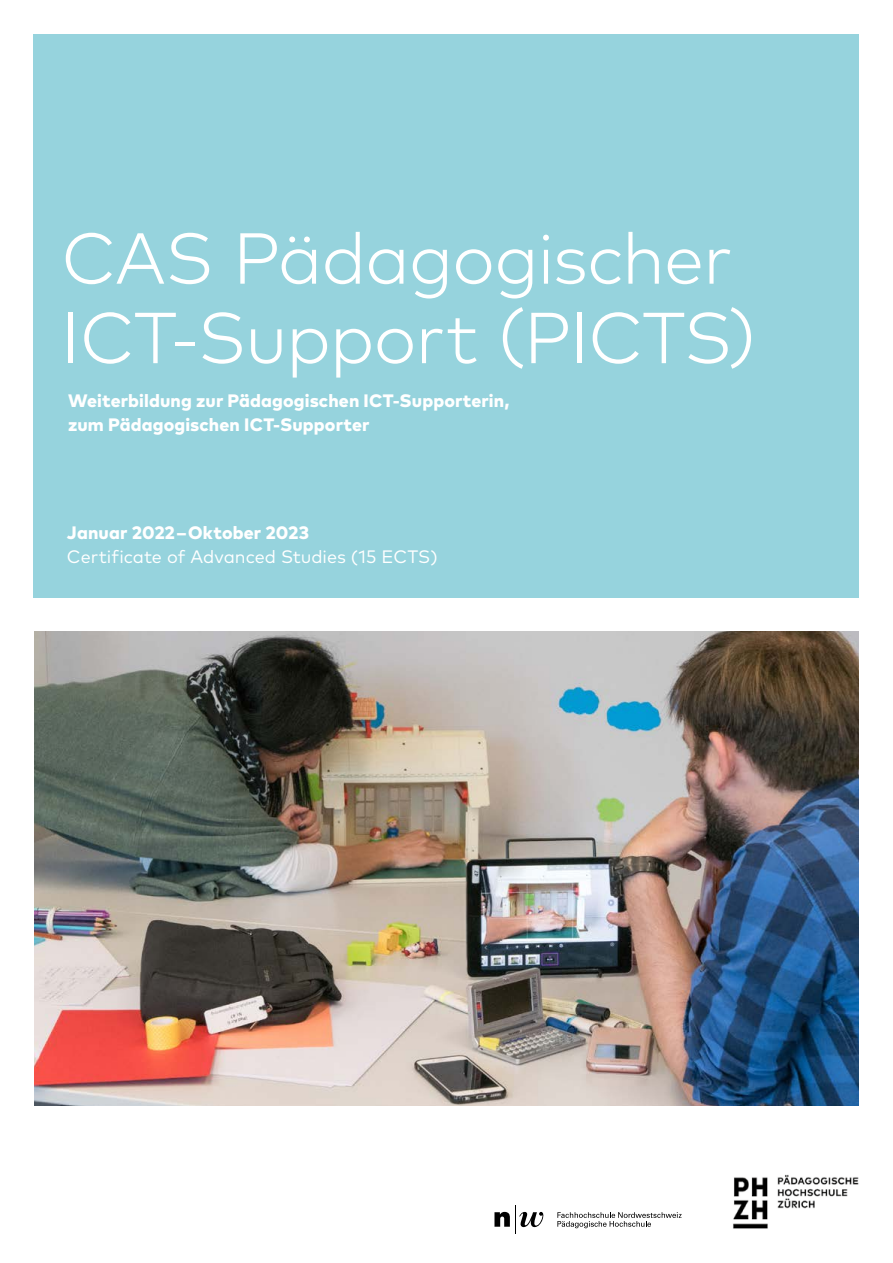
<style>
.page{position:relative;width:893px;height:1263px;background:#fff}
.page>*{position:absolute;margin:0;border:0;box-sizing:border-box;transform-origin:0 0}
.t1{font:300 72px/79.5px "Mark OT";letter-spacing:-.015em;color:#fff}
.t2{font:800 18px/24px "Mark OT";letter-spacing:.01em;color:#fff}
.t3{font:18px "Mark OT";color:#fff}
</style>
<div class="page">
<img style="left:34px;top:631px;width:825px;height:475px">
<div style="left:34px;top:34px;width:825px;height:563px;background:#96d3dd"></div>
<img style="left:733px;top:1174px;width:126px;height:55px">
<svg style="left:557px;top:1212px;width:125px;height:16px"></svg>
<svg style="left:494px;top:1205px;width:50px;height:29px"></svg>
<h1 class="t1" style="left:61px;top:218px;width:697px">CAS Pädagogischer<br>ICT-Support (PICTS)</h1>
<p class="t2" style="left:68px;top:388px;width:443px">Weiterbildung zur Pädagogischen ICT-Supporterin, zum Pädagogischen ICT-Supporter</p>
<p class="t2" style="left:67px;top:521px;width:244px">Januar 2022 – Oktober 2023</p>
<p class="t3" style="left:67px;top:546px;width:372px">Certificate of Advanced Studies (15 ECTS)</p>
</div>
